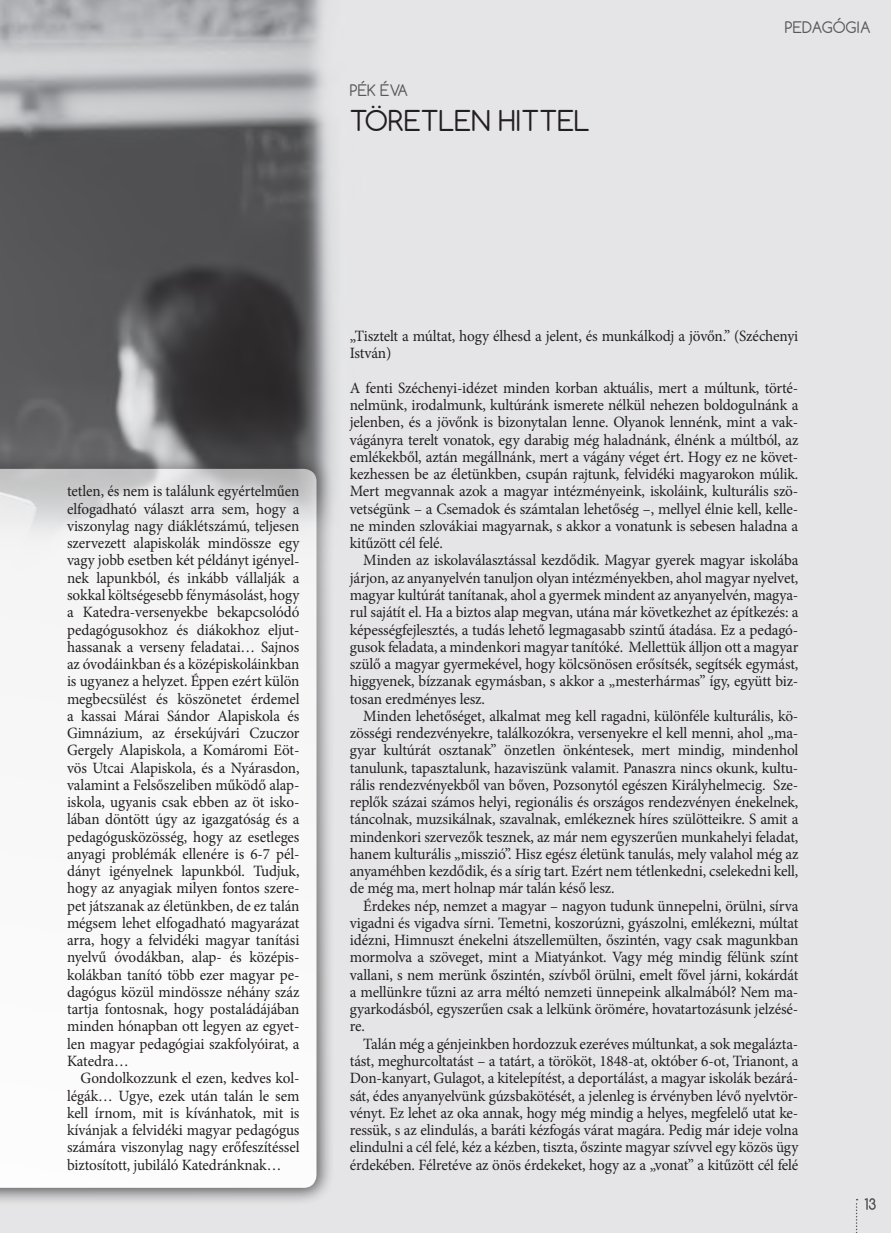
<style>
.page{position:relative;width:891px;height:1233px;background:#fff}
.page>*{position:absolute;margin:0;border:0;box-sizing:border-box;transform-origin:0 0}
.t1{font:27px "Comfortaa";color:#231f20}
.t2{font:15.75px/17.2px "Minion Pro";letter-spacing:-.01em;color:#231f20;text-align:justify}
.t3{font:15.75px/17.2px "Minion Pro";letter-spacing:-.01em;color:#231f20;text-align:justify;scale:.96 1}
.t4{font:15px "Comfortaa";color:#57585a}
</style>
<div class="page">
<img style="left:0;top:0;width:891px;height:1232px">
<div style="left:0;top:450px;width:335px;height:756px;background:#231f20;opacity:.75"></div>
<svg style="left:0;top:469px;width:317px;height:718px"></svg>
<svg style="left:865px;top:1198px;width:11px;height:11px"></svg>
<svg style="left:856px;top:1198px;width:2px;height:35px"></svg>
<p class="t4" style="left:350px;top:81px;width:60px">PÉK ÉVA</p>
<h1 class="t1" style="left:350px;top:104px;width:242px">TÖRETLEN HITTEL</h1>
<p class="t4" style="left:785px;top:17px;width:87px">PEDAGÓGIA</p>
<p class="t3" style="left:67px;top:483px;width:244px">tetlen, és nem is találunk egyértelműen elfogadható választ arra sem, hogy a viszonylag nagy diáklétszámú, teljesen szervezett alapiskolák mindössze egy vagy jobb esetben két példányt igényel&shy;nek lapunkból, és inkább vállalják a sokkal költségesebb fénymásolást, hogy a Katedra-versenyekbe bekapcsolódó pedagógusokhoz és diákokhoz eljut&shy;hassanak a verseny feladatai… Sajnos az óvodáinkban és a középiskoláinkban is ugyanez a helyzet. Éppen ezért külön megbecsülést és köszönetet érdemel a kassai Márai Sándor Alapiskola és Gimnázium, az érsekújvári Czuczor Gergely Alapiskola, a Komáromi Eöt&shy;vös Utcai Alapiskola, és a Nyárasdon, valamint a Felsőszeliben működő alap&shy;iskola, ugyanis csak ebben az öt isko&shy;lában döntött úgy az igazgatóság és a pedagógusközösség, hogy az esetleges anyagi problémák ellenére is 6-7 pél&shy;dányt igényelnek lapunkból. Tudjuk, hogy az anyagiak milyen fontos szere&shy;pet játszanak az életünkben, de ez talán mégsem lehet elfogadható magyarázat arra, hogy a felvidéki magyar tanítási nyelvű óvodákban, alap- és középis&shy;kolákban tanító több ezer magyar pe&shy;dagógus közül mindössze néhány száz tartja fontosnak, hogy postaládájában minden hónapban ott legyen az egyet&shy;len magyar pedagógiai szakfolyóirat, a Katedra…</p>
<p class="t3" style="left:67px;top:1069px;width:244px;text-indent:14px">Gondolkozzunk el ezen, kedves kol&shy;légák… Ugye, ezek után talán le sem kell írnom, mit is kívánhatok, mit is kívánjak a felvidéki magyar pedagógus számára viszonylag nagy erőfeszítéssel biztosított, jubiláló Katedránknak…</p>
<p class="t2" style="left:350px;top:327px;width:450px">„Tisztelt a múltat, hogy élhesd a jelent, és munkálkodj a jövőn.” (Széchenyi<br>István)</p>
<p class="t2" style="left:350px;top:379px;width:450px">A fenti Széchenyi-idézet minden korban aktuális, mert a múltunk, törté&shy;nelmünk, irodalmunk, kultúránk ismerete nélkül nehezen boldogulnánk a jelenben, és a jövőnk is bizonytalan lenne. Olyanok lennénk, mint a vak&shy;vágányra terelt vonatok, egy darabig még haladnánk, élnénk a múltból, az emlékekből, aztán megállnánk, mert a vágány véget ért. Hogy ez ne követ&shy;kezhessen be az életünkben, csupán rajtunk, felvidéki magyarokon múlik.<br>Mert megvannak azok a magyar intézményeink, iskoláink, kulturális szö&shy;vetségünk – a Csemadok és számtalan lehetőség –, mellyel élnie kell, kelle&shy;ne minden szlovákiai magyarnak, s akkor a vonatunk is sebesen haladna a kitűzött cél felé.</p>
<p class="t2" style="left:350px;top:552px;width:450px;text-indent:14px">Minden az iskolaválasztással kezdődik. Magyar gyerek magyar iskolába járjon, az anyanyelvén tanuljon olyan intézményekben, ahol magyar nyelvet, magyar kultúrát tanítanak, ahol a gyermek mindent az anyanyelvén, magya&shy;rul sajátít el. Ha a biztos alap megvan, utána már következhet az építkezés: a képességfejlesztés, a tudás lehető legmagasabb szintű átadása. Ez a pedagó&shy;gusok feladata, a mindenkori magyar tanítóké. Mellettük álljon ott a magyar szülő a magyar gyermekével, hogy kölcsönösen erősítsék, segítsék egymást, higgyenek, bízzanak egymásban, s akkor a „mesterhármas” így, együtt biz&shy;tosan eredményes lesz.</p>
<p class="t2" style="left:350px;top:707px;width:450px;text-indent:14px">Minden lehetőséget, alkalmat meg kell ragadni, különféle kulturális, kö&shy;zösségi rendezvényekre, találkozókra, versenyekre el kell menni, ahol „ma&shy;gyar kultúrát osztanak” önzetlen önkéntesek, mert mindig, mindenhol tanulunk, tapasztalunk, hazaviszünk valamit. Panaszra nincs okunk, kultu&shy;rális rendezvényekből van bőven, Pozsonytól egészen Királyhelmecig. Sze&shy;replők százai számos helyi, regionális és országos rendezvényen énekelnek, táncolnak, muzsikálnak, szavalnak, emlékeznek híres szülötteikre. S amit a mindenkori szervezők tesznek, az már nem egyszerűen munkahelyi feladat, hanem kulturális „misszió”. Hisz egész életünk tanulás, mely valahol még az anyaméhben kezdődik, és a sírig tart. Ezért nem tétlenkedni, cselekedni kell, de még ma, mert holnap már talán késő lesz.</p>
<p class="t2" style="left:350px;top:897px;width:450px;text-indent:14px">Érdekes nép, nemzet a magyar – nagyon tudunk ünnepelni, örülni, sírva vigadni és vigadva sírni. Temetni, koszorúzni, gyászolni, emlékezni, múltat idézni, Himnuszt énekelni átszellemülten, őszintén, vagy csak magunkban mormolva a szöveget, mint a Miatyánkot. Vagy még mindig félünk színt vallani, s nem merünk őszintén, szívből örülni, emelt fővel járni, kokárdát a mellünkre tűzni az arra méltó nemzeti ünnepeink alkalmából? Nem ma&shy;gyarkodásból, egyszerűen csak a lelkünk örömére, hovatartozásunk jelzésé&shy;re.</p>
<p class="t2" style="left:350px;top:1035px;width:450px;text-indent:14px">Talán még a génjeinkben hordozzuk ezeréves múltunkat, a sok megalázta&shy;tást, meghurcoltatást – a tatárt, a törököt, 1848-at, október 6-ot, Trianont, a Don-kanyart, Gulagot, a kitelepítést, a deportálást, a magyar iskolák bezárá&shy;sát, édes anyanyelvünk gúzsbakötését, a jelenleg is érvényben lévő nyelvtör&shy;vényt. Ez lehet az oka annak, hogy még mindig a helyes, megfelelő utat ke&shy;ressük, s az elindulás, a baráti kézfogás várat magára. Pedig már ideje volna elindulni a cél felé, kéz a kézben, tiszta, őszinte magyar szívvel egy közös ügy érdekében. Félretéve az önös érdekeket, hogy az a „vonat” a kitűzött cél felé</p>
</div>
